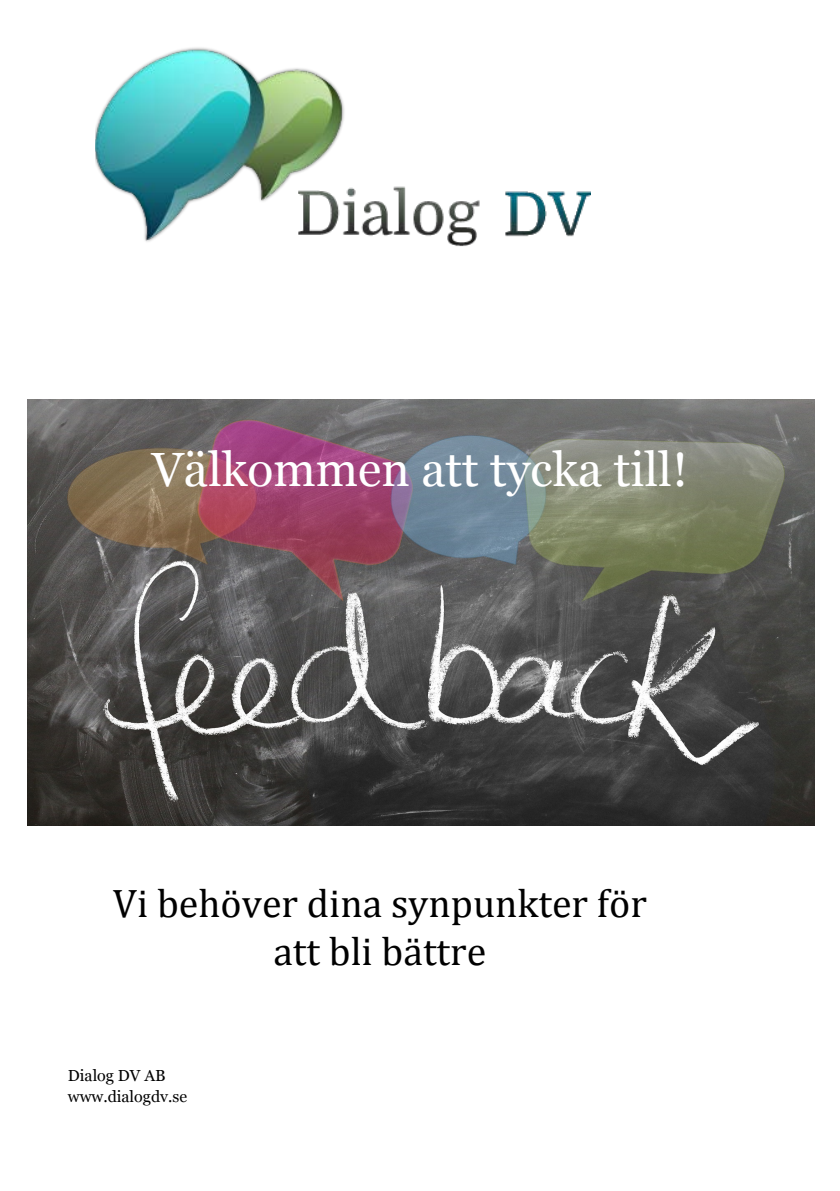
<style>
.page{position:relative;width:840px;height:1191px;background:#fff}
.page>*{position:absolute;margin:0;border:0;box-sizing:border-box;transform-origin:0 0}
.t1{font:48px "Georgia";color:#fff}
.t2{font:40px/48px "Cambria";color:#000;text-align:center}
.t3{font:16px/20.8px "Georgia";color:#000}
</style>
<div class="page">
<img style="left:27px;top:399px;width:787px;height:426px">
<img style="left:96px;top:47px;width:494px;height:200px">
<p class="t1" style="left:152px;top:440px;width:537px">Välkommen att tycka till!</p>
<p class="t2" style="left:113px;top:879px;width:535px">Vi behöver dina synpunkter för att bli bättre</p>
<p class="t3" style="left:68px;top:1065px;width:121px">Dialog DV AB www.dialogdv.se</p>
</div>
